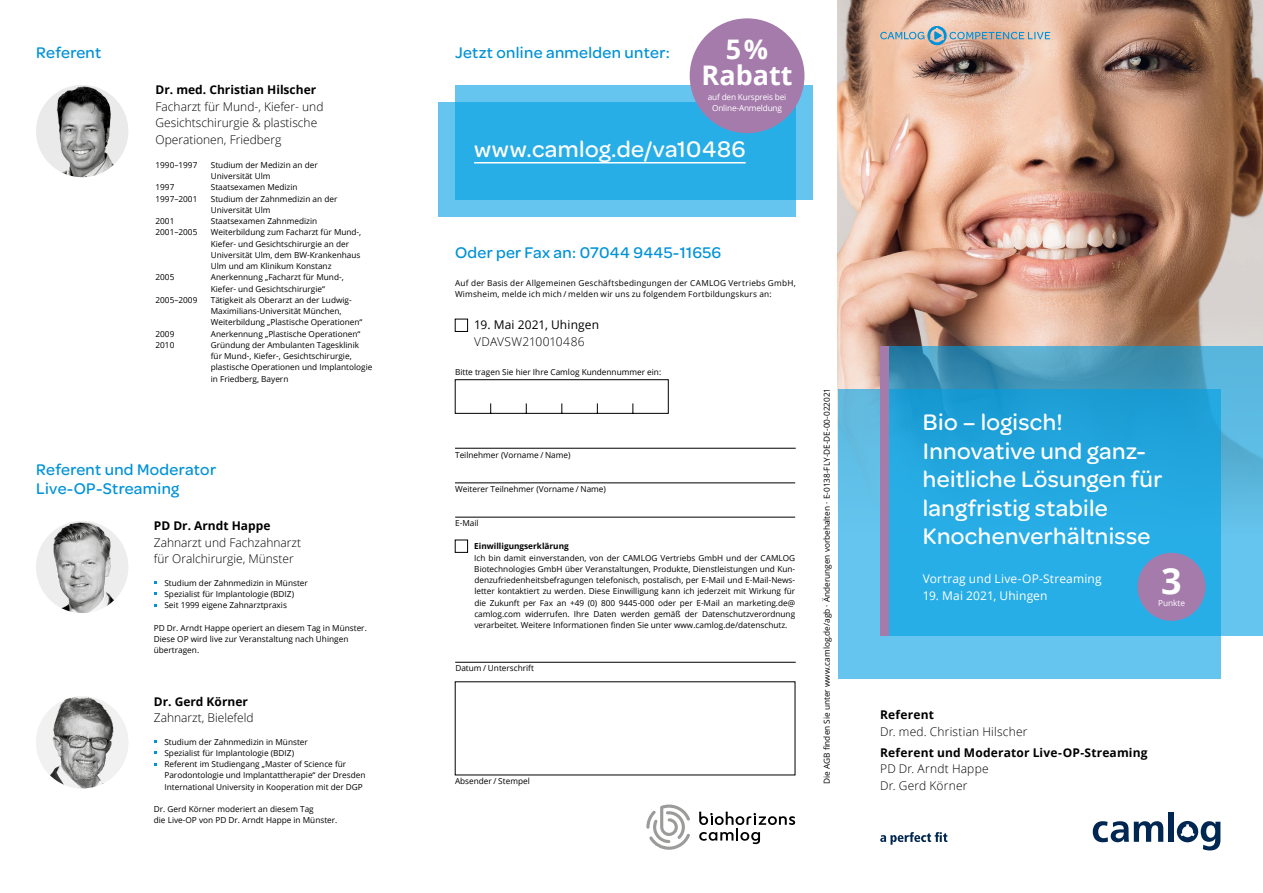
<style>
.page{position:relative;width:1263px;height:893px;background:#fff}
.page>*{position:absolute;margin:0;border:0;box-sizing:border-box;transform-origin:0 0}
.t1{font:700 36px "Open Sans";color:#fff}
.t2{font:700 27px/25.5px "Open Sans";color:#fff;text-align:center}
.t3{font:500 24px/28.5px "Omnes";letter-spacing:.015em;color:#fff}
.t4{font:500 16.5px/19.5px "Omnes";letter-spacing:.02em;color:#0092d8}
.t5{font:300 12px/16.5px "Open Sans";color:#000}
.t6{font:700 12px "Open Sans";color:#000}
.t7{font:12px "Open Sans";letter-spacing:.015em;color:#fff}
.t8{font:300 12px/16.5px "Open Sans";letter-spacing:.02em;color:#000}
.t9{font:12px "Open Sans";letter-spacing:.01em;color:#000}
.t10{font:300 12px "Open Sans";letter-spacing:.025em;color:#000}
.t11{font:700 12px "Open Sans";letter-spacing:.02em;color:#000}
.t12{font:8.25px/11.2px "Open Sans";color:#000}
.t13{font:8.25px/11.2px "Open Sans";letter-spacing:.025em;color:#000}
.t14{font:8.25px/11.2px "Open Sans";letter-spacing:-.02em;color:#fff;text-align:center}
.t15{font:700 8.25px "Open Sans";color:#000}
</style>
<div class="page">
<img style="left:838px;top:0;width:425px;height:389px">
<svg style="left:880px;top:26px;width:170px;height:19px;background:#c2b8b0"></svg>
<div style="left:455px;top:319px;width:13px;height:13px;border:1px solid #000"></div>
<div style="left:438px;top:102px;width:357px;height:115px;background:#66c5ee"></div>
<svg style="left:455px;top:85px;width:357px;height:115px;background:#32b1e8"></svg>
<hr style="left:474px;top:162px;width:272px;height:1px;background:#fff">
<svg style="left:880px;top:832px;width:67px;height:13px"></svg>
<svg style="left:1093px;top:821px;width:70px;height:21px"></svg>
<div style="left:1168px;top:812px;width:6px;height:30px;background:#002751"></div>
<svg style="left:1177px;top:821px;width:43px;height:29px"></svg>
<div style="left:838px;top:389px;width:382px;height:289px;background:linear-gradient(to bottom,#61bae0,#67c8f3)"></div>
<svg style="left:889px;top:347px;width:374px;height:289px;background:#2fa8db"></svg>
<div style="left:690px;top:18px;width:114px;height:115px;background:#a57bac;border-radius:50%"></div>
<svg style="left:699px;top:812px;width:96px;height:32px"></svg>
<svg style="left:646px;top:804px;width:44px;height:46px"></svg>
<hr style="left:455px;top:448px;width:341px;height:1px;background:#000">
<hr style="left:455px;top:483px;width:340px;height:1px;background:#000">
<hr style="left:455px;top:517px;width:340px;height:1px;background:#000">
<hr style="left:455px;top:662px;width:341px;height:1px;background:#000">
<div style="left:455px;top:540px;width:13px;height:13px;border:1px solid #000"></div>
<svg style="left:455px;top:379px;width:214px;height:35px"></svg>
<div style="left:1137px;top:553px;width:68px;height:68px;background:#a57bac;border-radius:50%"></div>
<div style="left:880px;top:347px;width:9px;height:289px;background:#a57bac"></div>
<img style="left:36px;top:85px;width:92px;height:92px;border-radius:46px">
<img style="left:36px;top:521px;width:92px;height:92px;border-radius:46px">
<img style="left:36px;top:696px;width:92px;height:92px;border-radius:46px">
<h3 class="t4" style="left:36px;top:42px;width:67px">Referent</h3>
<h3 class="t6" style="left:156px;top:81px;width:162px">Dr. med. Christian Hilscher</h3>
<h3 class="t5" style="left:156px;top:98px;width:169px">Facharzt für Mund-, Kiefer- und<br>Gesichtschirurgie &amp; plastische<br>Operationen, Friedberg</h3>
<p class="t12" style="left:156px;top:159px;width:43px">1990–1997</p>
<p class="t12" style="left:211px;top:159px;width:108px">Studium der Medizin an der<br>Universität Ulm</p>
<p class="t12" style="left:156px;top:181px;width:20px">1997</p>
<p class="t12" style="left:211px;top:181px;width:88px">Staatsexamen Medizin</p>
<p class="t12" style="left:156px;top:193px;width:43px">1997–2001</p>
<p class="t12" style="left:211px;top:193px;width:128px">Studium der Zahnmedizin an der<br>Universität Ulm</p>
<p class="t12" style="left:156px;top:215px;width:20px">2001</p>
<p class="t12" style="left:211px;top:215px;width:108px">Staatsexamen Zahnmedizin</p>
<p class="t12" style="left:156px;top:226px;width:43px">2001–2005</p>
<p class="t12" style="left:211px;top:226px;width:152px">Weiterbildung zum Facharzt für Mund-, Kiefer- und Gesichtschirurgie an der Universität Ulm, dem BW-Krankenhaus Ulm und am Klinikum Konstanz</p>
<p class="t12" style="left:156px;top:271px;width:20px">2005</p>
<p class="t12" style="left:211px;top:271px;width:134px">Anerkennung „Facharzt für Mund-,<br>Kiefer- und Gesichtschirurgie“</p>
<p class="t12" style="left:156px;top:294px;width:43px">2005–2009</p>
<p class="t12" style="left:211px;top:294px;width:153px">Tätigkeit als Oberarzt an der Ludwig-<br>Maximilians-Universität München,<br>Weiterbildung „Plastische Operationen“</p>
<p class="t12" style="left:156px;top:328px;width:20px">2009</p>
<p class="t12" style="left:211px;top:328px;width:151px">Anerkennung „Plastische Operationen“</p>
<p class="t12" style="left:156px;top:339px;width:20px">2010</p>
<p class="t12" style="left:211px;top:339px;width:163px">Gründung der Ambulanten Tagesklinik<br>für Mund-, Kiefer-, Gesichtschirurgie, plastische Operationen und Implantologie in Friedberg, Bayern</p>
<h3 class="t4" style="left:36px;top:459px;width:181px">Referent und Moderator<br>Live-OP-Streaming</h3>
<h3 class="t6" style="left:154px;top:517px;width:118px">PD Dr. Arndt Happe</h3>
<h3 class="t5" style="left:154px;top:534px;width:149px">Zahnarzt und Fachzahnarzt für Oralchirurgie, Münster</h3>
<p class="t12" style="left:164px;top:577px;width:145px">Studium der Zahnmedizin in Münster<br>Spezialist für Implantologie (BDIZ)<br>Seit 1999 eigene Zahnarztpraxis</p>
<p class="t12" style="left:154px;top:622px;width:215px">PD Dr. Arndt Happe operiert an diesem Tag in Münster.<br>Diese OP wird live zur Veranstaltung nach Uhingen übertragen.</p>
<h3 class="t6" style="left:154px;top:693px;width:96px">Dr. Gerd Körner</h3>
<h3 class="t5" style="left:154px;top:709px;width:101px">Zahnarzt, Bielefeld</h3>
<p class="t12" style="left:164px;top:736px;width:203px">Studium der Zahnmedizin in Münster<br>Spezialist für Implantologie (BDIZ)<br>Referent im Studiengang „Master of Science für Parodontologie und Implantattherapie“ der Dresden International University in Kooperation mit der DGP</p>
<p class="t12" style="left:154px;top:803px;width:185px">Dr. Gerd Körner moderiert an diesem Tag<br>die Live-OP von PD Dr. Arndt Happe in Münster.</p>
<h3 class="t4" style="left:455px;top:42px;width:216px">Jetzt online anmelden unter:</h3>
<h2 class="t2" style="left:702px;top:36px;width:92px">5 %<br>Rabatt</h2>
<p class="t14" style="left:708px;top:91px;width:80px">auf den Kurspreis bei<br>Online-Anmeldung</p>
<h3 class="t3" style="left:474px;top:133px;width:273px">www.camlog.de/va10486</h3>
<h3 class="t4" style="left:455px;top:242px;width:268px">Oder per Fax an: 07044 9445-11656</h3>
<p class="t13" style="left:455px;top:277px;width:342px">Auf der Basis der Allgemeinen Geschäftsbedingungen der CAMLOG Vertriebs GmbH,<br>Wimsheim, melde ich mich / melden wir uns zu folgendem Fortbildungskurs an:</p>
<h3 class="t9" style="left:474px;top:317px;width:126px">19. Mai 2021, Uhingen</h3>
<h3 class="t10" style="left:474px;top:333px;width:112px">VDAVSW210010486</h3>
<p class="t12" style="left:455px;top:366px;width:208px">Bitte tragen Sie hier Ihre Camlog Kundennummer ein:</p>
<p class="t12" style="left:455px;top:449px;width:117px">Teilnehmer (Vorname / Name)</p>
<p class="t12" style="left:455px;top:483px;width:152px">Weiterer Teilnehmer (Vorname / Name)</p>
<p class="t12" style="left:455px;top:517px;width:25px">E-Mail</p>
<p class="t15" style="left:474px;top:540px;width:96px">Einwilligungserklärung</p>
<p class="t12" style="left:474px;top:552px;width:322px;text-align:justify">Ich bin damit einverstanden, von der CAMLOG Vertriebs GmbH und der CAMLOG Biotechnologies GmbH über Veranstaltungen, Produkte, Dienstleistungen und Kun&shy;denzufriedenheitsbefragungen telefonisch, postalisch, per E-Mail und E-Mail-News&shy;letter kontaktiert zu werden. Diese Einwilligung kann ich jederzeit mit Wirkung für die Zukunft per Fax an +49 (0) 800 9445-000 oder per E-Mail an marketing.de@ camlog.com widerrufen. Ihre Daten werden gemäß der Datenschutzverordnung verarbeitet. Weitere Informationen finden Sie unter www.camlog.de/datenschutz.</p>
<p class="t12" style="left:455px;top:662px;width:80px">Datum / Unterschrift</p>
<p class="t12" style="left:455px;top:775px;width:76px">Absender / Stempel</p>
<p class="t12" style="left:821px;top:784px;width:398px;rotate:-90deg">Die AGB finden Sie unter www.camlog.de/agb · Änderungen vorbehalten · E-0138-FLY-DE-DE-00-022021</p>
<h3 class="t3" style="left:923px;top:407px;width:241px">Bio – logisch!<br>Innovative und ganz&shy;heitliche Lösungen für langfristig stabile<br>Knochenverhältnisse</h3>
<h3 class="t7" style="left:923px;top:570px;width:180px">Vortrag und Live-OP-Streaming</h3>
<h3 class="t7" style="left:923px;top:587px;width:126px">19. Mai 2021, Uhingen</h3>
<h1 class="t1" style="left:1161px;top:555px;width:22px">3</h1>
<p class="t14" style="left:1158px;top:597px;width:28px">Punkte</p>
<h3 class="t11" style="left:880px;top:706px;width:55px">Referent</h3>
<h3 class="t5" style="left:880px;top:723px;width:149px">Dr. med. Christian Hilscher</h3>
<h3 class="t6" style="left:880px;top:744px;width:269px">Referent und Moderator Live-OP-Streaming</h3>
<h3 class="t8" style="left:880px;top:760px;width:110px">PD Dr. Arndt Happe<br>Dr. Gerd Körner</h3>
</div>
